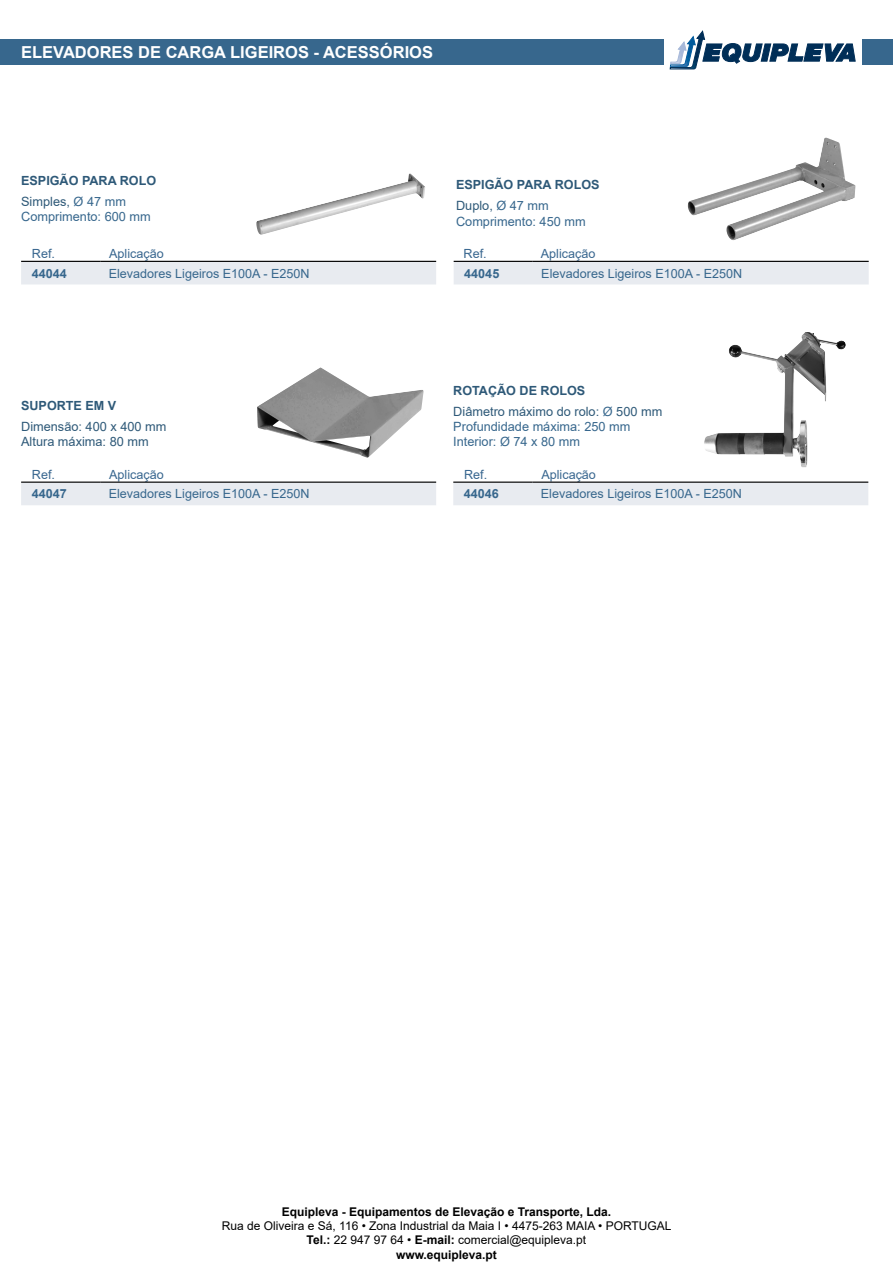
<style>
.page{position:relative;width:893px;height:1263px;background:#fff}
.page>*{position:absolute;margin:0;border:0;box-sizing:border-box;transform-origin:0 0}
.t1{font:700 16.5px "Arial";color:#fff}
.t2{font:12.75px/15.3px "Arial";color:#37678d}
.t3{font:12.75px/15.3px "Arial";color:#2e5978}
.t4{font:12.6px "Arial";color:#37678d}
.t5{font:700 12.6px "Arial";color:#2e5978}
.t6{font:12.6px "Arial";color:#38668f}
.t7{font:700 12.6px "Arial";color:#37678d}
.t8{font:12px/14.4px "Arial";color:#000;text-align:center}
.t9{font:700 12px "Arial";color:#000}
.s1{color:#2e5978}
.s2{font-weight:700}
</style>
<div class="page">
<div style="left:0;top:39px;width:663px;height:26px;background:#37678d"></div>
<div style="left:862px;top:39px;width:31px;height:26px;background:#37678d"></div>
<svg style="left:670px;top:31px;width:186px;height:38px"></svg>
<img style="left:256px;top:173px;width:169px;height:62px">
<div style="left:21px;top:262px;width:415px;height:22px;background:#e8ebf0"></div>
<hr style="left:21px;top:261px;width:79px;height:1px;background:#000">
<hr style="left:100px;top:261px;width:336px;height:1px;background:#000">
<div style="left:454px;top:262px;width:415px;height:22px;background:#e8ebf0"></div>
<hr style="left:454px;top:261px;width:79px;height:1px;background:#000">
<hr style="left:533px;top:261px;width:336px;height:1px;background:#000">
<img style="left:688px;top:138px;width:167px;height:102px">
<div style="left:21px;top:483px;width:415px;height:22px;background:#e8ebf0"></div>
<hr style="left:21px;top:482px;width:79px;height:1px;background:#000">
<hr style="left:100px;top:482px;width:336px;height:1px;background:#000">
<img style="left:257px;top:367px;width:167px;height:91px">
<div style="left:453px;top:483px;width:415px;height:22px;background:#e8ebf0"></div>
<hr style="left:453px;top:482px;width:79px;height:1px;background:#000">
<hr style="left:532px;top:482px;width:336px;height:1px;background:#000">
<img style="left:704px;top:332px;width:142px;height:135px">
<p class="t1" style="left:21px;top:41px;width:413px">ELEVADORES DE CARGA LIGEIROS - ACESSÓRIOS</p>
<p class="t5" style="left:21px;top:172px;width:137px">ESPIGÃO PARA ROLO</p>
<p class="t2" style="left:21px;top:194px;width:131px"><span class="s1">Simples,</span> Ø 47 mm<br>Comprimento: 600 mm</p>
<p class="t6" style="left:32px;top:245px;width:25px">Ref.</p>
<p class="t6" style="left:109px;top:245px;width:56px">Aplicação</p>
<p class="t7" style="left:32px;top:264px;width:37px">44044</p>
<p class="t4" style="left:109px;top:264px;width:202px">Elevadores Ligeiros E100A - E250N</p>
<p class="t5" style="left:21px;top:397px;width:97px">SUPORTE EM V</p>
<p class="t3" style="left:21px;top:419px;width:147px">Dimensão: 400 x 400 mm<br>Altura máxima: 80 mm</p>
<p class="t6" style="left:32px;top:466px;width:25px">Ref.</p>
<p class="t6" style="left:109px;top:466px;width:56px">Aplicação</p>
<p class="t7" style="left:32px;top:485px;width:37px">44047</p>
<p class="t4" style="left:109px;top:485px;width:202px">Elevadores Ligeiros E100A - E250N</p>
<p class="t5" style="left:456px;top:176px;width:145px">ESPIGÃO PARA ROLOS</p>
<p class="t2" style="left:456px;top:198px;width:131px"><span class="s1">Duplo,</span> Ø 47 mm<br>Comprimento: 450 mm</p>
<p class="t6" style="left:464px;top:245px;width:25px">Ref.</p>
<p class="t6" style="left:541px;top:245px;width:56px">Aplicação</p>
<p class="t7" style="left:464px;top:264px;width:37px">44045</p>
<p class="t4" style="left:541px;top:264px;width:202px">Elevadores Ligeiros E100A - E250N</p>
<p class="t5" style="left:453px;top:381px;width:134px">ROTAÇÃO DE ROLOS</p>
<p class="t2" style="left:453px;top:404px;width:211px"><span class="s1">Diâmetro máximo do rolo:</span> Ø <span class="s1">500 mm<br></span>Profundidade máxima: 250 mm<br>Interior: Ø 74 x 80 mm</p>
<p class="t6" style="left:464px;top:466px;width:25px">Ref.</p>
<p class="t6" style="left:541px;top:466px;width:56px">Aplicação</p>
<p class="t7" style="left:464px;top:485px;width:37px">44046</p>
<p class="t4" style="left:541px;top:485px;width:202px">Elevadores Ligeiros E100A - E250N</p>
<p class="t9" style="left:282px;top:1203px;width:331px">Equipleva - Equipamentos de Elevação e Transporte, Lda.</p>
<p class="t8" style="left:222px;top:1218px;width:451px">Rua de Oliveira e Sá, 116 • Zona Industrial da Maia I • 4475-263 MAIA • PORTUGAL<br><span class="s2">Tel.:</span> 22 947 97 64 • <span class="s2">E-mail:</span> comercial@equipleva.pt<br><span class="s2">www.equipleva.pt</span></p>
</div>
